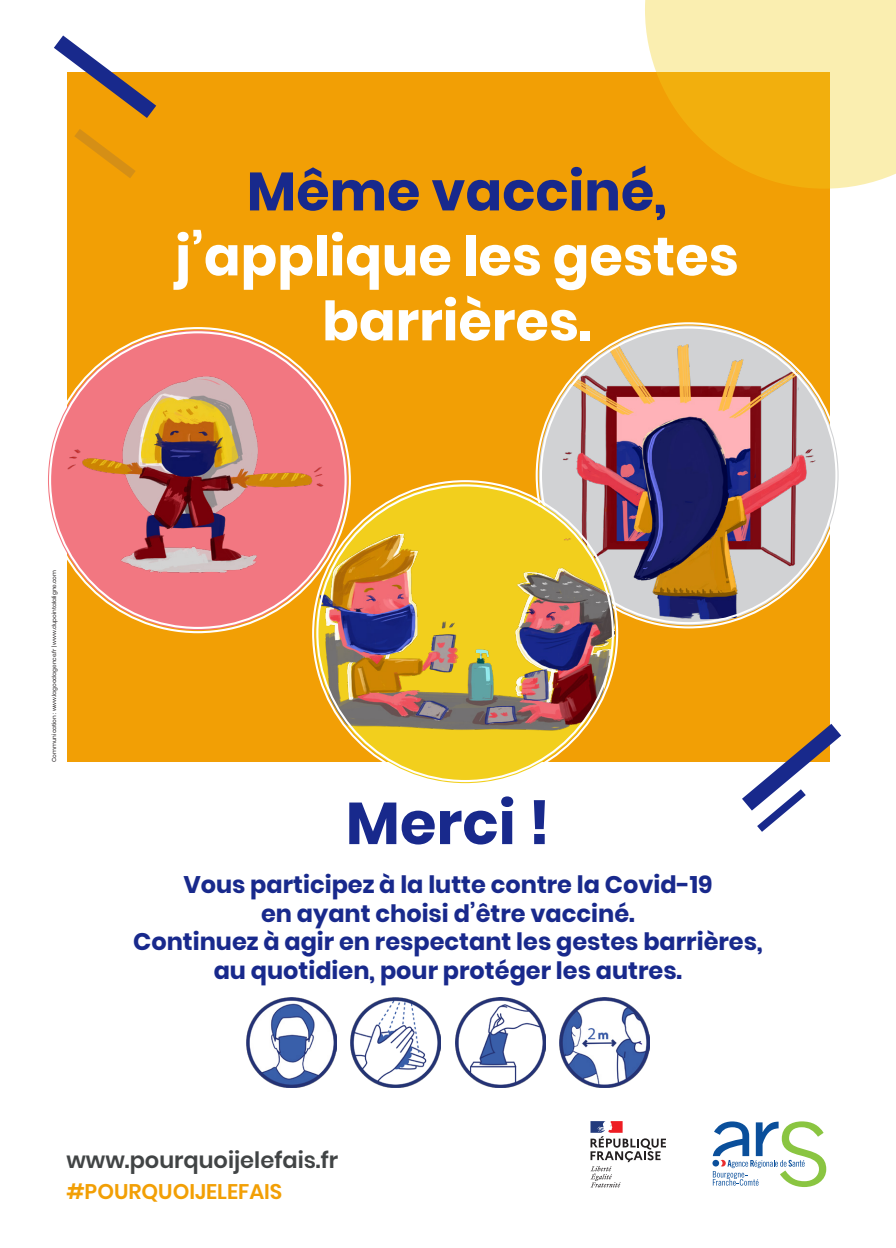
<style>
.page{position:relative;width:896px;height:1248px;background:#fff}
.page>*{position:absolute;margin:0;border:0;box-sizing:border-box;transform-origin:0 0}
.t1{font:700 59.2px "Poppins";color:#18298c}
.t2{font:700 54.2px/65px "Poppins";color:#fff;text-align:center}
.t3{font:700 24px/28.8px "Poppins";color:#18298c;text-align:center}
.t4{font:600 22.6px "Poppins";color:#414445}
.t5{font:600 21.2px "Poppins";color:#f29f05}
.t6{font:5.8px "Poppins";color:#231f20}
.s1{color:#18298c}
</style>
<div class="page">
<div style="left:66px;top:73px;width:763px;height:688px;background:#f29f05"></div>
<svg style="left:54px;top:35px;width:102px;height:83px"></svg>
<svg style="left:75px;top:129px;width:60px;height:49px"></svg>
<svg style="left:742px;top:723px;width:99px;height:108px"></svg>
<svg style="left:645px;top:0;width:251px;height:189px;fill:#faeeb0"></svg>
<img style="left:351px;top:997px;width:90px;height:90px">
<img style="left:246px;top:997px;width:90px;height:90px">
<img style="left:455px;top:997px;width:90px;height:90px">
<img style="left:559px;top:997px;width:90px;height:90px">
<img style="left:548px;top:331px;width:281px;height:288px">
<div style="left:48px;top:330px;width:300px;height:300px;background:#f27781;border-radius:50%"></div>
<img style="left:58px;top:376px;width:280px;height:208px">
<div style="left:315px;top:483px;width:300px;height:300px;background:#f2cf1d;border-radius:50%"></div>
<img style="left:315px;top:533px;width:300px;height:199px">
<svg style="left:590px;top:1121px;width:76px;height:66px"></svg>
<svg style="left:713px;top:1121px;width:113px;height:65px"></svg>
<p class="t2" style="left:175px;top:159px;width:565px"><span class="s1">Même vacciné, </span>j’applique les gestes barrières.</p>
<p class="t6" style="left:51px;top:761px;width:193px;rotate:-90deg">Communication : www.lagoodagence.fr | www.dupointalaligne.com</p>
<p class="t1" style="left:346px;top:789px;width:206px">Merci !</p>
<p class="t3" style="left:133px;top:870px;width:631px">Vous participez à la lutte contre la Covid-19<br>en ayant choisi d’être vacciné.<br>Continuez à agir en respectant les gestes barrières, au quotidien, pour protéger les autres.</p>
<p class="t4" style="left:66px;top:1146px;width:273px">www.pourquoijelefais.fr</p>
<p class="t5" style="left:66px;top:1179px;width:217px">#POURQUOIJELEFAIS</p>
</div>
